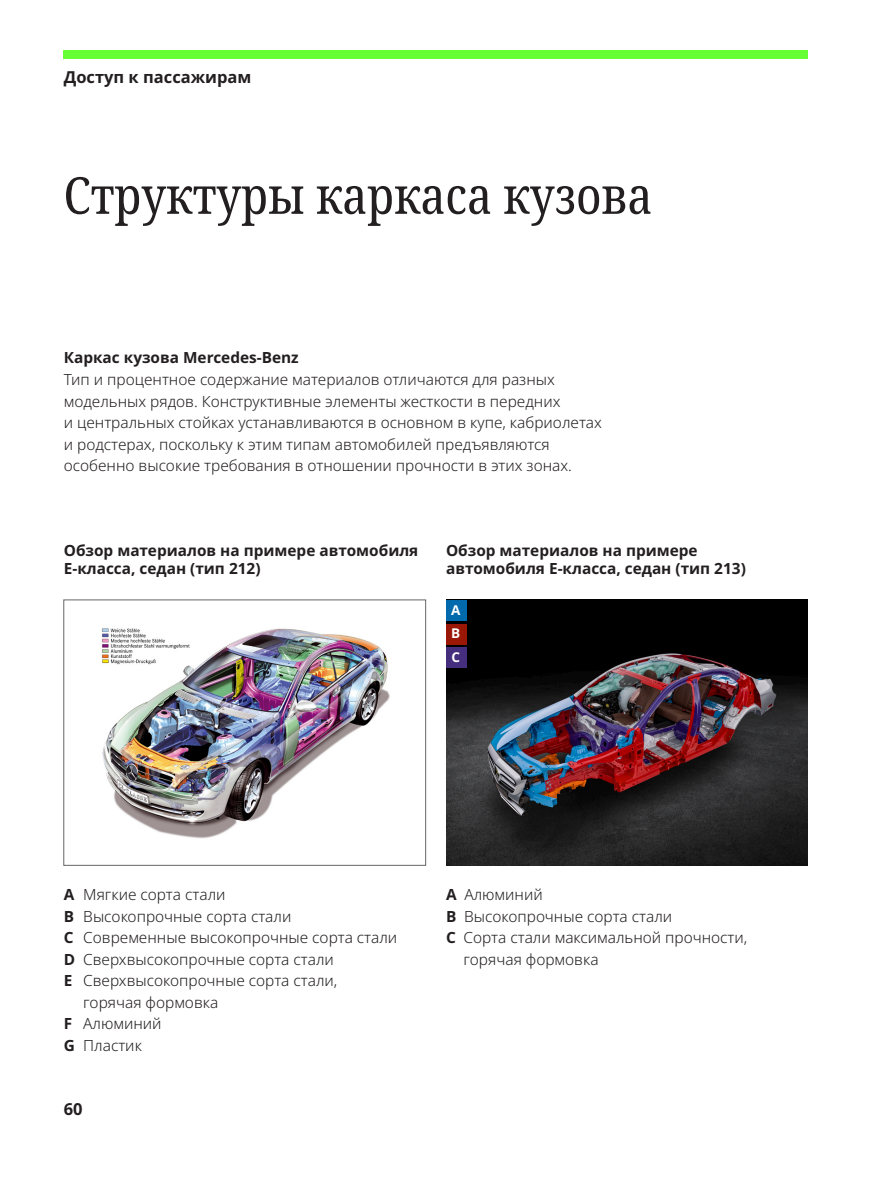
<style>
.page{position:relative;width:893px;height:1191px;background:#fff}
.page>*{position:absolute;margin:0;border:0;box-sizing:border-box;transform-origin:0 0}
.h1_34_34{font:condensed 51px "Noto Serif";color:#231f20}
.t1{font:700 16.5px "Noto Sans";color:#231f20}
.t2{font:300 15.3px/21.5px "Noto Sans";color:#231f20}
.h3_10_25_12{font:700 15.3px/18px "Noto Sans";color:#231f20}
.numbers{font:700 13.5px "Noto Sans";color:#fff}
.s1{font-weight:700}
</style>
<div class="page">
<div style="left:64px;top:50px;width:744px;height:8px;background:#6f3"></div>
<img style="left:446px;top:600px;width:362px;height:265px">
<img style="left:102px;top:628px;width:288px;height:211px">
<div style="left:446px;top:600px;width:20px;height:20px;background:#016aac"></div>
<div style="left:446px;top:624px;width:20px;height:20px;background:#9a1705"></div>
<div style="left:446px;top:647px;width:20px;height:21px;background:#452e7e"></div>
<p class="t1" style="left:64px;top:66px;width:189px">Доступ к пассажирам</p>
<p class="h1_34_34" style="left:64px;top:160px;width:590px">Структуры каркаса кузова</p>
<p class="h3_10_25_12" style="left:64px;top:348px;width:237px">Каркас кузова Mercedes-Benz</p>
<p class="t2" style="left:64px;top:369px;width:540px">Тип и процентное содержание материалов отличаются для разных модельных рядов. Конструктивные элементы жесткости в передних<br>и центральных стойках устанавливаются в основном в купе, кабриолетах и родстерах, поскольку к этим типам автомобилей предъявляются особенно высокие требования в отношении прочности в этих зонах.</p>
<p class="h3_10_25_12" style="left:64px;top:541px;width:356px">Обзор материалов на примере автомобиля<br>E-класса, седан (тип 212)</p>
<p class="h3_10_25_12" style="left:446px;top:541px;width:301px">Обзор материалов на примере автомобиля E-класса, седан (тип 213)</p>
<p class="numbers" style="left:451px;top:600px;width:11px">A</p>
<p class="numbers" style="left:451px;top:624px;width:11px">B</p>
<p class="numbers" style="left:452px;top:647px;width:10px">C</p>
<p class="t2" style="left:64px;top:884px;width:163px"><span class="s1">A</span> Мягкие сорта стали</p>
<p class="t2" style="left:64px;top:906px;width:229px"><span class="s1">B</span> Высокопрочные сорта стали</p>
<p class="t2" style="left:64px;top:927px;width:335px"><span class="s1">C</span> Современные высокопрочные сорта стали</p>
<p class="t2" style="left:64px;top:949px;width:272px"><span class="s1">D</span> Сверхвысокопрочные сорта стали</p>
<p class="t2" style="left:83px;top:970px;width:256px;text-indent:-20px"><span class="s1">E</span> Сверхвысокопрочные сорта стали, горячая формовка</p>
<p class="t2" style="left:64px;top:1013px;width:99px"><span class="s1">F</span> Алюминий</p>
<p class="t2" style="left:64px;top:1034px;width:80px"><span class="s1">G</span> Пластик</p>
<p class="t1" style="left:64px;top:1097px;width:20px">60</p>
<p class="t2" style="left:446px;top:884px;width:98px"><span class="s1">A</span> Алюминий</p>
<p class="t2" style="left:446px;top:906px;width:228px"><span class="s1">B</span> Высокопрочные сорта стали</p>
<p class="t2" style="left:464px;top:927px;width:285px;text-indent:-17px"><span class="s1">C</span> Сорта стали максимальной прочности, горячая формовка</p>
</div>
